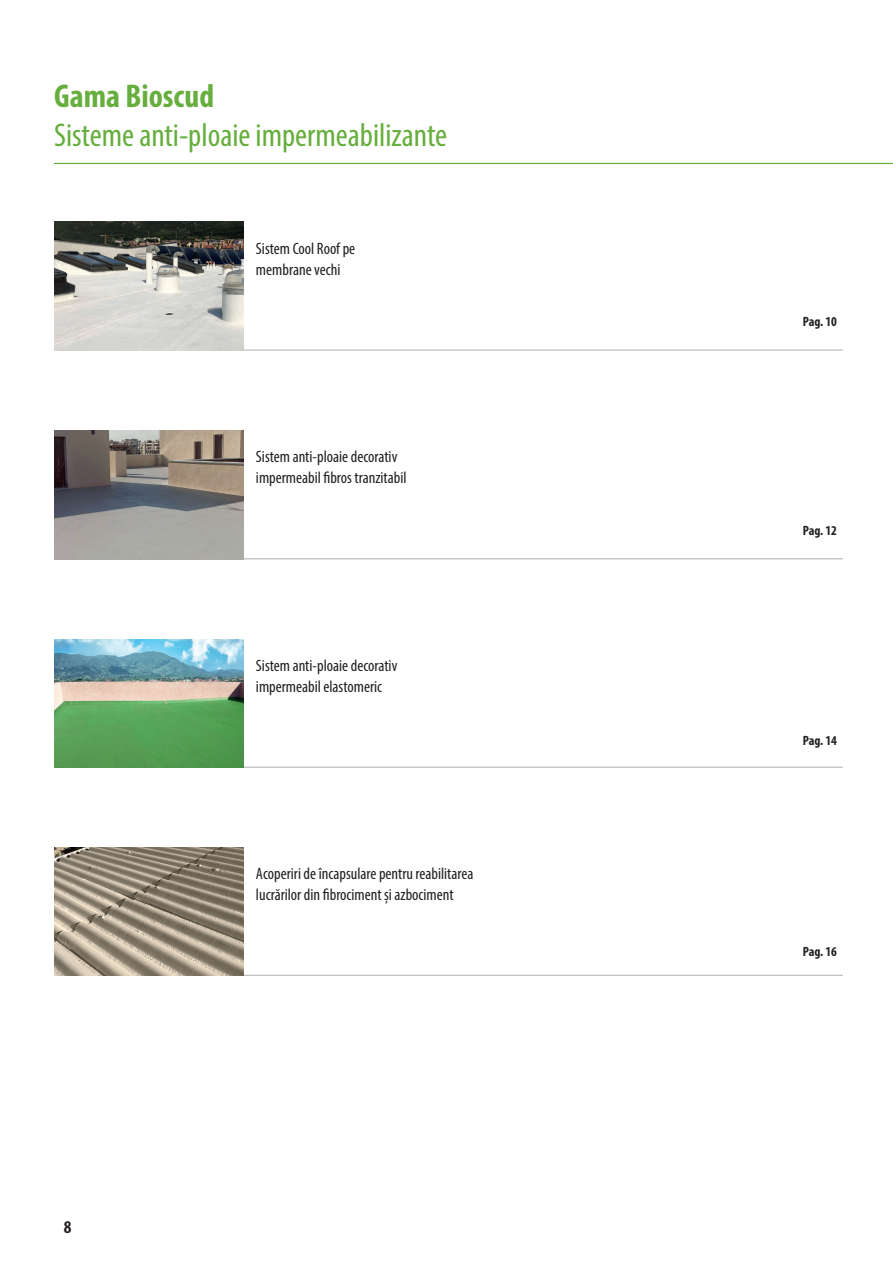
<style>
.page{position:relative;width:893px;height:1263px;background:#fff}
.page>*{position:absolute;margin:0;border:0;box-sizing:border-box;transform-origin:0 0}
.t1{font:condensed 33px "Myriad Pro";color:#66ae3d}
.t2{font:700 condensed 33px "Myriad Pro";color:#66ae3d}
.t3{font:700 condensed 18px "Myriad Pro";color:#231f20}
.t4{font:condensed 16.5px/21px "Myriad Pro";color:#231f20}
.t5{font:700 condensed 13.5px "Myriad Pro";color:#231f20}
</style>
<div class="page">
<hr style="left:54px;top:163px;width:839px;height:1px;background:#66ae3d">
<hr style="left:54px;top:975px;width:789px;height:1px;background:#bcbdc0">
<img style="left:54px;top:847px;width:190px;height:129px">
<hr style="left:54px;top:767px;width:789px;height:1px;background:#bcbdc0">
<img style="left:54px;top:639px;width:190px;height:129px">
<hr style="left:54px;top:349px;width:789px;height:2px;background:#bcbdc0">
<img style="left:54px;top:222px;width:190px;height:129px">
<hr style="left:54px;top:558px;width:789px;height:1px;background:#bcbdc0">
<img style="left:54px;top:430px;width:190px;height:129px">
<h1 class="t2" style="left:54px;top:75px;width:162px">Gama Bioscud</h1>
<h1 class="t1" style="left:54px;top:116px;width:395px">Sisteme anti-ploaie impermeabilizante</h1>
<p class="t4" style="left:256px;top:237px;width:101px">Sistem Cool Roof pe membrane vechi</p>
<p class="t4" style="left:256px;top:446px;width:152px">Sistem anti-ploaie decorativ impermeabil fibros tranzitabil</p>
<p class="t4" style="left:256px;top:655px;width:143px">Sistem anti-ploaie decorativ impermeabil elastomeric</p>
<p class="t3" style="left:64px;top:1216px;width:9px">8</p>
<p class="t4" style="left:256px;top:863px;width:219px">Acoperiri de încapsulare pentru reabilitarea lucrărilor din fibrociment și azbociment</p>
<p class="t5" style="left:803px;top:313px;width:36px">Pag. 10</p>
<p class="t5" style="left:803px;top:522px;width:36px">Pag. 12</p>
<p class="t5" style="left:803px;top:732px;width:36px">Pag. 14</p>
<p class="t5" style="left:803px;top:942px;width:36px">Pag. 16</p>
</div>
